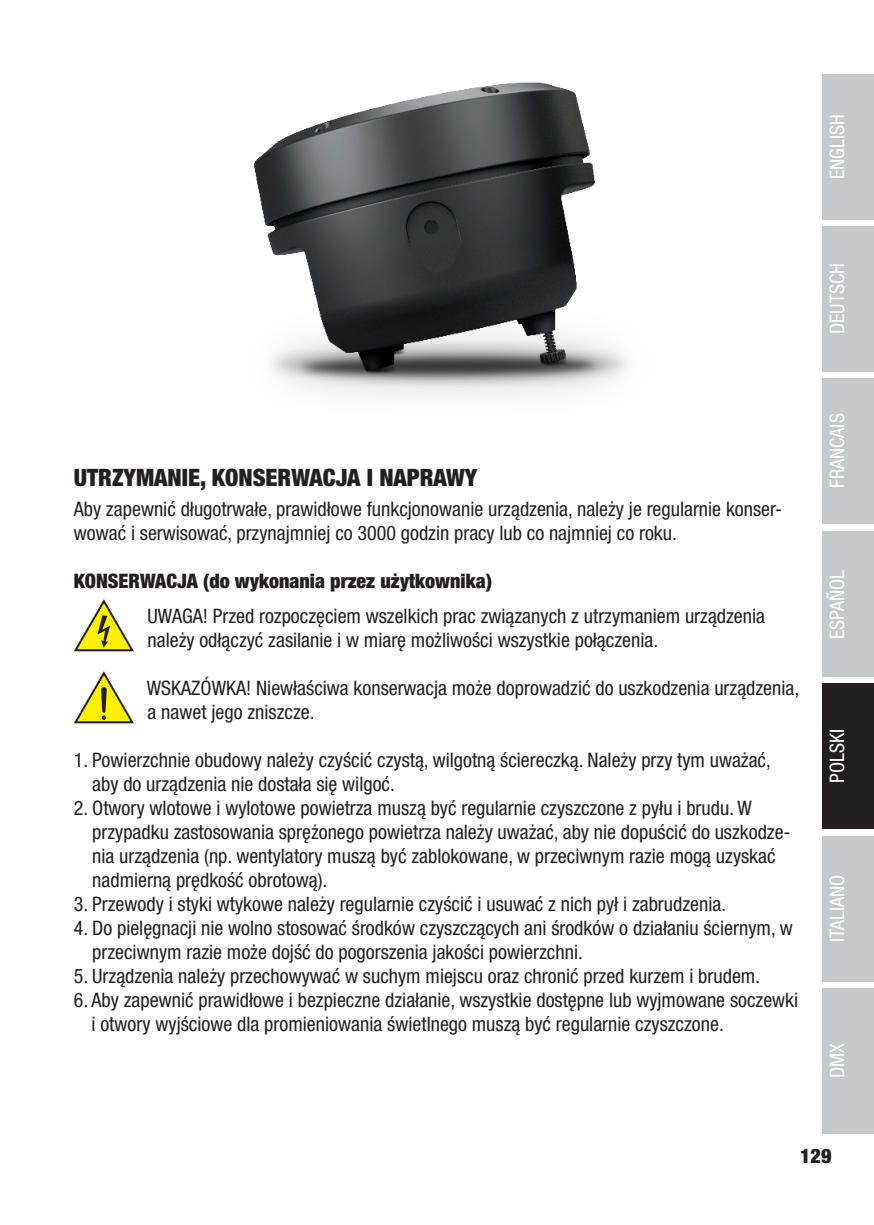
<style>
.page{position:relative;width:874px;height:1225px;background:#fff}
.page>*{position:absolute;margin:0;border:0;box-sizing:border-box;transform-origin:0 0}
.t1{font:900 condensed 24px "Helvetica Neue LT Pro";color:#231f20}
.t2{font:condensed 20px/24px "Helvetica Neue LT Pro";color:#231f20}
.t3{font:condensed 20px "Helvetica Neue LT Std";color:#fff}
.t4{font:900 condensed 20px "Helvetica Neue LT Pro";color:#231f20}
.t5{font:900 condensed 20px "Helvetica Neue LT Std";color:#231f20}
</style>
<div class="page">
<div style="left:821px;top:988px;width:52px;height:146px;background:#c7c8ca"></div>
<div style="left:821px;top:74px;width:52px;height:145px;background:#c7c8ca"></div>
<div style="left:821px;top:226px;width:52px;height:145px;background:#c7c8ca"></div>
<div style="left:821px;top:378px;width:52px;height:146px;background:#c7c8ca"></div>
<div style="left:821px;top:531px;width:52px;height:146px;background:#c7c8ca"></div>
<div style="left:821px;top:683px;width:52px;height:146px;background:#231f20"></div>
<div style="left:821px;top:836px;width:52px;height:145px;background:#c7c8ca"></div>
<img style="left:254px;top:82px;width:373px;height:313px">
<svg style="left:74px;top:599px;width:60px;height:53px"></svg>
<svg style="left:74px;top:671px;width:60px;height:53px"></svg>
<p class="t3" style="left:824px;top:179px;width:66px;rotate:-90deg">ENGLISH</p>
<p class="t3" style="left:824px;top:334px;width:73px;rotate:-90deg">DEUTSCH</p>
<p class="t1" style="left:74px;top:463px;width:405px">UTRZYMANIE, KONSERWACJA I NAPRAWY</p>
<p class="t2" style="left:74px;top:496px;width:709px">Aby zapewnić długotrwałe, prawidłowe funkcjonowanie urządzenia, należy je regularnie konser&shy;wować i serwisować, przynajmniej co 3000 godzin pracy lub co najmniej co roku.</p>
<p class="t4" style="left:74px;top:568px;width:419px">KONSERWACJA (do wykonania przez użytkownika)</p>
<p class="t2" style="left:147px;top:604px;width:618px">UWAGA! Przed rozpoczęciem wszelkich prac związanych z utrzymaniem urządzenia należy odłączyć zasilanie i w miarę możliwości wszystkie połączenia.</p>
<p class="t2" style="left:147px;top:676px;width:653px">WSKAZÓWKA! Niewłaściwa konserwacja może doprowadzić do uszkodzenia urządzenia, a nawet jego zniszcze.</p>
<p class="t2" style="left:92px;top:748px;width:680px;text-indent:-18px">1. Powierzchnie obudowy należy czyścić czystą, wilgotną ściereczką. Należy przy tym uważać, aby do urządzenia nie dostała się wilgoć.</p>
<p class="t2" style="left:92px;top:796px;width:699px;text-indent:-18px">2. Otwory wlotowe i wylotowe powietrza muszą być regularnie czyszczone z pyłu i brudu. W przypadku zastosowania sprężonego powietrza należy uważać, aby nie dopuścić do uszkodze&shy;nia urządzenia (np. wentylatory muszą być zablokowane, w przeciwnym razie mogą uzyskać nadmierną prędkość obrotową).</p>
<p class="t2" style="left:74px;top:892px;width:653px">3. Przewody i styki wtykowe należy regularnie czyścić i usuwać z nich pył i zabrudzenia.</p>
<p class="t2" style="left:92px;top:916px;width:701px;text-indent:-18px">4. Do pielęgnacji nie wolno stosować środków czyszczących ani środków o działaniu ściernym, w przeciwnym razie może dojść do pogorszenia jakości powierzchni.</p>
<p class="t2" style="left:74px;top:964px;width:687px">5. Urządzenia należy przechowywać w suchym miejscu oraz chronić przed kurzem i brudem.</p>
<p class="t2" style="left:91px;top:988px;width:707px;text-indent:-18px">6. Aby zapewnić prawidłowe i bezpieczne działanie, wszystkie dostępne lub wyjmowane soczewki i otwory wyjściowe dla promieniowania świetlnego muszą być regularnie czyszczone.</p>
<p class="t3" style="left:824px;top:488px;width:76px;rotate:-90deg">FRANCAIS</p>
<p class="t3" style="left:825px;top:639px;width:71px;rotate:-90deg">ESPAÑOL</p>
<p class="t3" style="left:825px;top:783px;width:55px;rotate:-90deg">POLSKI</p>
<p class="t3" style="left:825px;top:942px;width:69px;rotate:-90deg">ITALIANO</p>
<p class="t3" style="left:825px;top:1078px;width:36px;rotate:-90deg">DMX</p>
<p class="t5" style="left:799px;top:1143px;width:33px">129</p>
</div>
